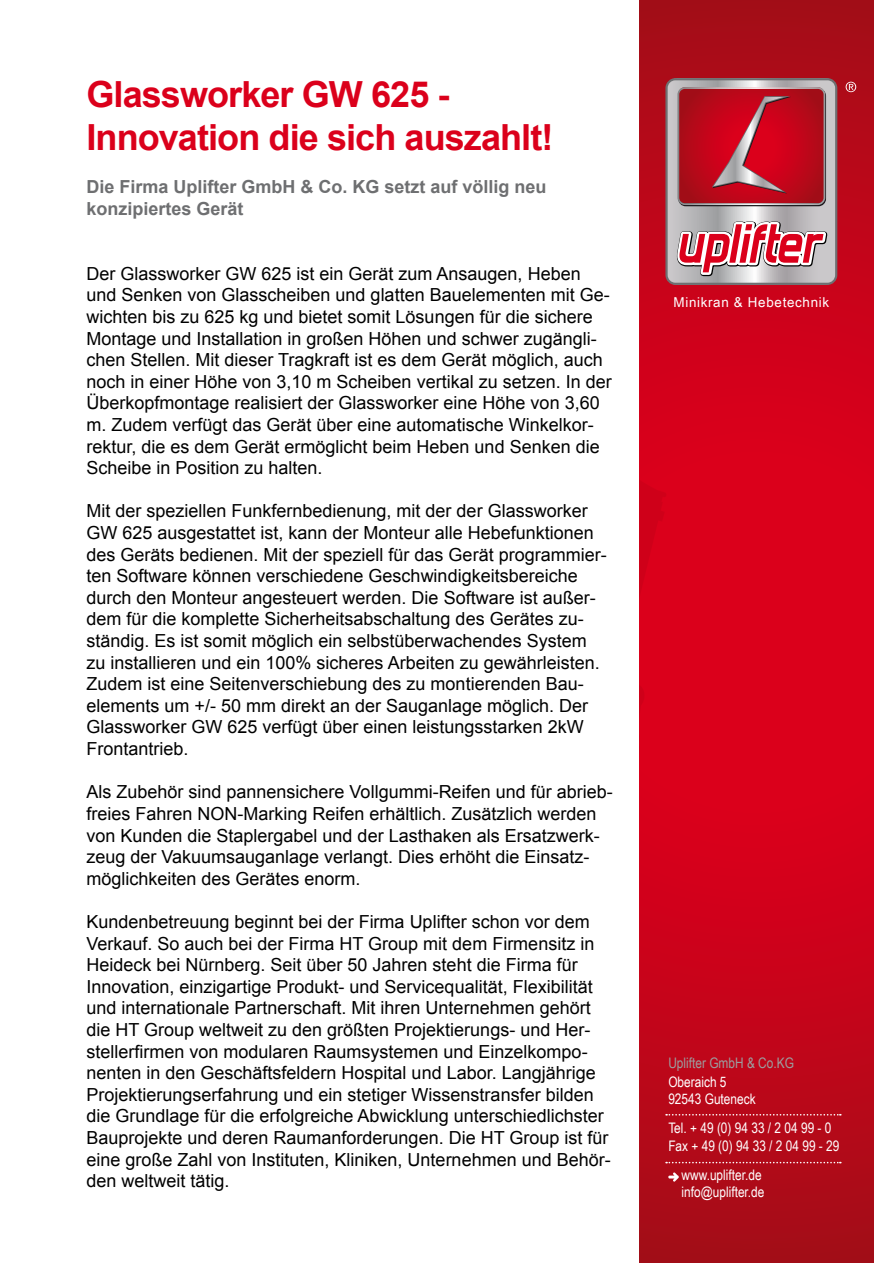
<style>
.page{position:relative;width:893px;height:1263px;background:#fff}
.page>*{position:absolute;margin:0;border:0;box-sizing:border-box;transform-origin:0 0}
.t1{font:700 36px/43.2px "Arial";letter-spacing:-.025em;color:#db001b}
.t2{font:18px/21.6px "Arial";color:#000}
.t3{font:700 18px/21.6px "Arial";color:#6e6f71}
.t4{font:14.55px/17.4px "Arial Narrow";color:#fff}
.t5{font:14.55px "Arial Narrow";color:#9c9e9f}
.t6{font:13.65px "Arial Narrow";letter-spacing:.04em;color:#fff;scale:1.2 1}
</style>
<div class="page">
<svg style="left:640px;top:1px;width:233px;height:1262px;background:#c9031a"></svg>
<svg style="left:640px;top:470px;width:28px;height:139px;background:#d6001a"></svg>
<svg style="left:640px;top:671px;width:11px;height:125px"></svg>
<svg style="left:666px;top:1162px;width:175px;height:1px"></svg>
<svg style="left:666px;top:1114px;width:175px;height:1px"></svg>
<svg style="left:668px;top:1172px;width:11px;height:10px"></svg>
<svg style="left:846px;top:82px;width:10px;height:10px"></svg>
<svg style="left:665px;top:78px;width:172px;height:248px;background:#bf4f5c"></svg>
<h1 class="t1" style="left:86px;top:74px;width:468px">Glassworker GW 625 -<br>Innovation die sich auszahlt!</h1>
<p class="t3" style="left:86px;top:177px;width:462px">Die Firma Uplifter GmbH &amp; Co. KG setzt auf völlig neu konzipiertes Gerät</p>
<p class="t2" style="left:86px;top:263px;width:527px">Der Glassworker GW 625 ist ein Gerät zum Ansaugen, Heben und Senken von Glasscheiben und glatten Bauelementen mit Ge&shy;wichten bis zu 625 kg und bietet somit Lösungen für die sichere Montage und Installation in großen Höhen und schwer zugängli&shy;chen Stellen. Mit dieser Tragkraft ist es dem Gerät möglich, auch noch in einer Höhe von 3,10 m Scheiben vertikal zu setzen. In der Überkopfmontage realisiert der Glassworker eine Höhe von 3,60 m. Zudem verfügt das Gerät über eine automatische Winkelkor&shy;rektur, die es dem Gerät ermöglicht beim Heben und Senken die Scheibe in Position zu halten.</p>
<p class="t2" style="left:86px;top:500px;width:522px">Mit der speziellen Funkfernbedienung, mit der der Glassworker GW 625 ausgestattet ist, kann der Monteur alle Hebefunktionen des Geräts bedienen. Mit der speziell für das Gerät programmier&shy;ten Software können verschiedene Geschwindigkeitsbereiche durch den Monteur angesteuert werden. Die Software ist außer&shy;dem für die komplette Sicherheitsabschaltung des Gerätes zu&shy;ständig. Es ist somit möglich ein selbstüberwachendes System zu installieren und ein 100% sicheres Arbeiten zu gewährleisten.<br>Zudem ist eine Seitenverschiebung des zu montierenden Bau&shy;elements um +/- 50 mm direkt an der Sauganlage möglich. Der Glassworker GW 625 verfügt über einen leistungsstarken 2kW Frontantrieb.</p>
<p class="t2" style="left:86px;top:781px;width:528px">Als Zubehör sind pannensichere Vollgummi-Reifen und für abrieb&shy;freies Fahren NON-Marking Reifen erhältlich. Zusätzlich werden von Kunden die Staplergabel und der Lasthaken als Ersatzwerk&shy;zeug der Vakuumsauganlage verlangt. Dies erhöht die Einsatz&shy;möglichkeiten des Gerätes enorm.</p>
<p class="t2" style="left:86px;top:911px;width:526px">Kundenbetreuung beginnt bei der Firma Uplifter schon vor dem Verkauf. So auch bei der Firma HT Group mit dem Firmensitz in Heideck bei Nürnberg. Seit über 50 Jahren steht die Firma für Innovation, einzigartige Produkt- und Servicequalität, Flexibilität und internationale Partnerschaft. Mit ihren Unternehmen gehört die HT Group weltweit zu den größten Projektierungs- und Her&shy;stellerfirmen von modularen Raumsystemen und Einzelkompo&shy;nenten in den Geschäftsfeldern Hospital und Labor. Langjährige Projektierungserfahrung und ein stetiger Wissenstransfer bilden die Grundlage für die erfolgreiche Abwicklung unterschiedlichster Bauprojekte und deren Raumanforderungen. Die HT Group ist für eine große Zahl von Instituten, Kliniken, Unternehmen und Behör&shy;den weltweit tätig.</p>
<p class="t6" style="left:674px;top:292px;width:131px">Minikran &amp; Hebetechnik</p>
<p class="t5" style="left:668px;top:1052px;width:127px">Uplifter GmbH &amp; Co.KG</p>
<p class="t4" style="left:668px;top:1072px;width:89px">Oberaich 5<br>92543 Guteneck</p>
<p class="t4" style="left:668px;top:1119px;width:173px">Tel. + 49 (0) 94 33 / 2 04 99 - 0<br>Fax + 49 (0) 94 33 / 2 04 99 - 29</p>
<p class="t4" style="left:682px;top:1165px;width:84px">www.uplifter.de info@uplifter.de</p>
</div>
